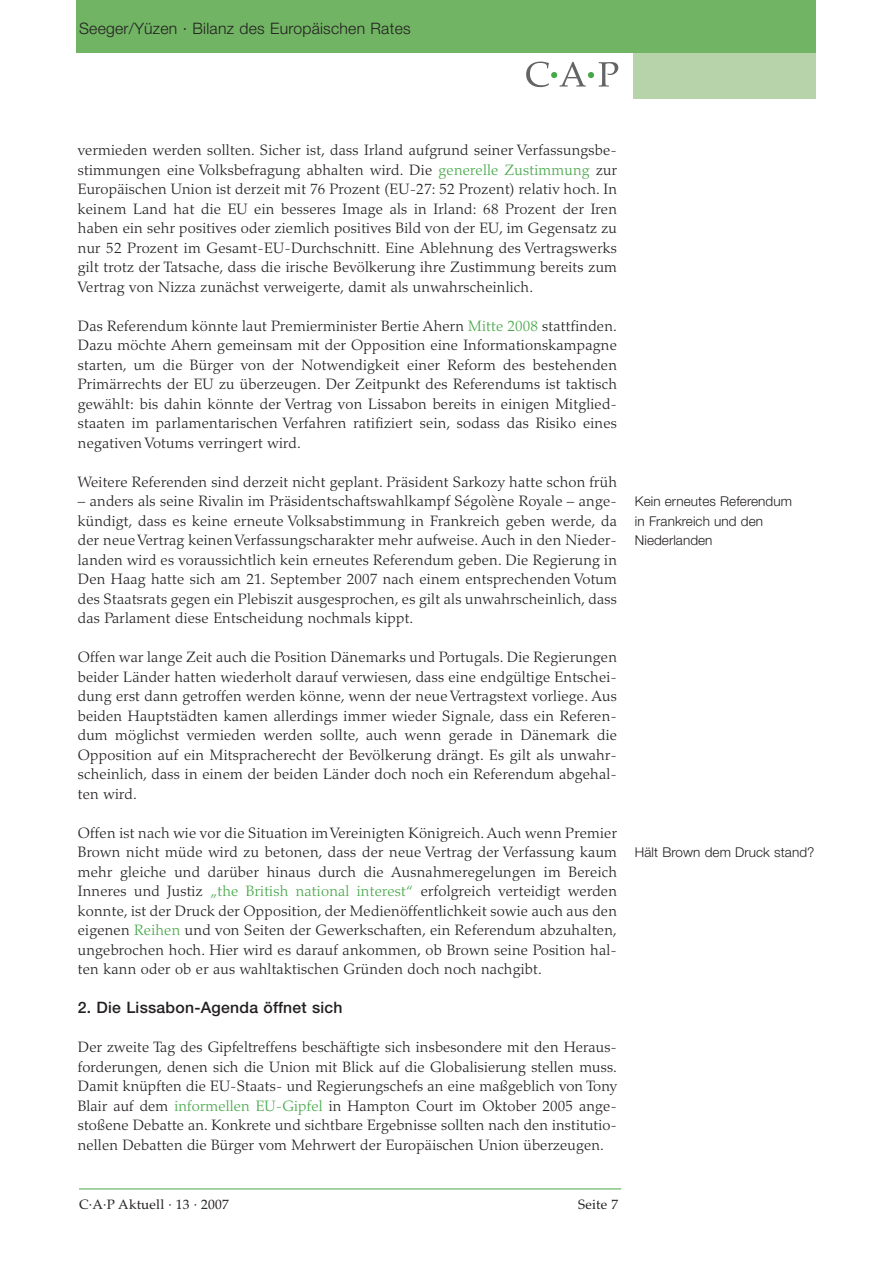
<style>
.page{position:relative;width:893px;height:1263px;background:#fff}
.page>*{position:absolute;margin:0;border:0;box-sizing:border-box;transform-origin:0 0}
.t1{font:300 15.75px "Helvetica Neue";letter-spacing:.015em;color:#231f20}
.t2{font:500 15.75px "Helvetica Neue";letter-spacing:.015em;color:#231f20}
.t3{font:300 15px/19.5px "Palatino";letter-spacing:.015em;color:#231f20;text-align:justify}
.t4{font:300 13.5px/19.5px "Helvetica Neue";letter-spacing:.005em;color:#231f20}
.t5{font:13.5px "Palatino";letter-spacing:.015em;color:#231f20}
.s1{color:#46a748}
</style>
<div class="page">
<div style="left:633px;top:1px;width:183px;height:97px;background:#b6d3aa"></div>
<div style="left:76px;top:1px;width:740px;height:52px;background:#71b464"></div>
<svg style="left:526px;top:62px;width:92px;height:25px"></svg>
<hr style="left:79px;top:1188px;width:542px;height:1px;background:#46a748">
<p class="t1" style="left:79px;top:22px;width:333px">Seeger/Yüzen · Bilanz des Europäischen Rates</p>
<p class="t3" style="left:78px;top:142px;width:541px">vermieden werden sollten. Sicher ist, dass Irland aufgrund seiner Verfassungsbe&shy;stimmungen eine Volksbefragung abhalten wird. Die <span class="s1">generelle Zustimmung</span> zur Europäischen Union ist derzeit mit 76 Prozent (EU-27: 52 Prozent) relativ hoch. In keinem Land hat die EU ein besseres Image als in Irland: 68 Prozent der Iren haben ein sehr positives oder ziemlich positives Bild von der EU, im Gegensatz zu nur 52 Prozent im Gesamt-EU-Durchschnitt. Eine Ablehnung des Vertragswerks gilt trotz der Tatsache, dass die irische Bevölkerung ihre Zustimmung bereits zum Vertrag von Nizza zunächst verweigerte, damit als unwahrscheinlich.</p>
<p class="t3" style="left:78px;top:318px;width:541px">Das Referendum könnte laut Premierminister Bertie Ahern <span class="s1">Mitte 2008</span> stattfinden.<br>Dazu möchte Ahern gemeinsam mit der Opposition eine Informationskampagne starten, um die Bürger von der Notwendigkeit einer Reform des bestehenden Primärrechts der EU zu überzeugen. Der Zeitpunkt des Referendums ist taktisch gewählt: bis dahin könnte der Vertrag von Lissabon bereits in einigen Mitglied&shy;staaten im parlamentarischen Verfahren ratifiziert sein, sodass das Risiko eines negativen Votums verringert wird.</p>
<p class="t3" style="left:78px;top:474px;width:541px">Weitere Referenden sind derzeit nicht geplant. Präsident Sarkozy hatte schon früh</p>
<p class="t3" style="left:78px;top:493px;width:541px">– anders als seine Rivalin im Präsidentschaftswahlkampf Ségolène Royale – ange&shy;kündigt, dass es keine erneute Volksabstimmung in Frankreich geben werde, da der neue Vertrag keinen Verfassungscharakter mehr aufweise. Auch in den Nieder&shy;landen wird es voraussichtlich kein erneutes Referendum geben. Die Regierung in Den Haag hatte sich am 21. September 2007 nach einem entsprechenden Votum des Staatsrats gegen ein Plebiszit ausgesprochen, es gilt als unwahrscheinlich, dass das Parlament diese Entscheidung nochmals kippt.</p>
<p class="t3" style="left:78px;top:649px;width:541px">Offen war lange Zeit auch die Position Dänemarks und Portugals. Die Regierungen beider Länder hatten wiederholt darauf verwiesen, dass eine endgültige Entschei&shy;dung erst dann getroffen werden könne, wenn der neue Vertragstext vorliege. Aus beiden Hauptstädten kamen allerdings immer wieder Signale, dass ein Referen&shy;dum möglichst vermieden werden sollte, auch wenn gerade in Dänemark die Opposition auf ein Mitspracherecht der Bevölkerung drängt. Es gilt als unwahr&shy;scheinlich, dass in einem der beiden Länder doch noch ein Referendum abgehal&shy;ten wird.</p>
<p class="t3" style="left:78px;top:825px;width:541px">Offen ist nach wie vor die Situation im Vereinigten Königreich. Auch wenn Premier Brown nicht müde wird zu betonen, dass der neue Vertrag der Verfassung kaum mehr gleiche und darüber hinaus durch die Ausnahmeregelungen im Bereich Inneres und Justiz <span class="s1">„the British national interest“</span> erfolgreich verteidigt werden konnte, ist der Druck der Opposition, der Medienöffentlichkeit sowie auch aus den eigenen <span class="s1">Reihen</span> und von Seiten der Gewerkschaften, ein Referendum abzuhalten, ungebrochen hoch. Hier wird es darauf ankommen, ob Brown seine Position hal&shy;ten kann oder ob er aus wahltaktischen Gründen doch noch nachgibt.</p>
<p class="t2" style="left:78px;top:1002px;width:266px">2. Die Lissabon-Agenda öffnet sich</p>
<p class="t3" style="left:78px;top:1039px;width:541px">Der zweite Tag des Gipfeltreffens beschäftigte sich insbesondere mit den Heraus&shy;forderungen, denen sich die Union mit Blick auf die Globalisierung stellen muss.<br>Damit knüpften die EU-Staats- und Regierungschefs an eine maßgeblich von Tony Blair auf dem <span class="s1">informellen EU-Gipfel</span> in Hampton Court im Oktober 2005 ange&shy;stoßene Debatte an. Konkrete und sichtbare Ergebnisse sollten nach den institutio&shy;nellen Debatten die Bürger vom Mehrwert der Europäischen Union überzeugen.</p>
<p class="t4" style="left:635px;top:493px;width:159px">Kein erneutes Referendum in Frankreich und den<br>Niederlanden</p>
<p class="t4" style="left:635px;top:844px;width:181px">Hält Brown dem Druck stand?</p>
<p class="t5" style="left:79px;top:1199px;width:151px">C·A·P Aktuell · 13 · 2007</p>
<p class="t5" style="left:578px;top:1199px;width:42px">Seite 7</p>
</div>
